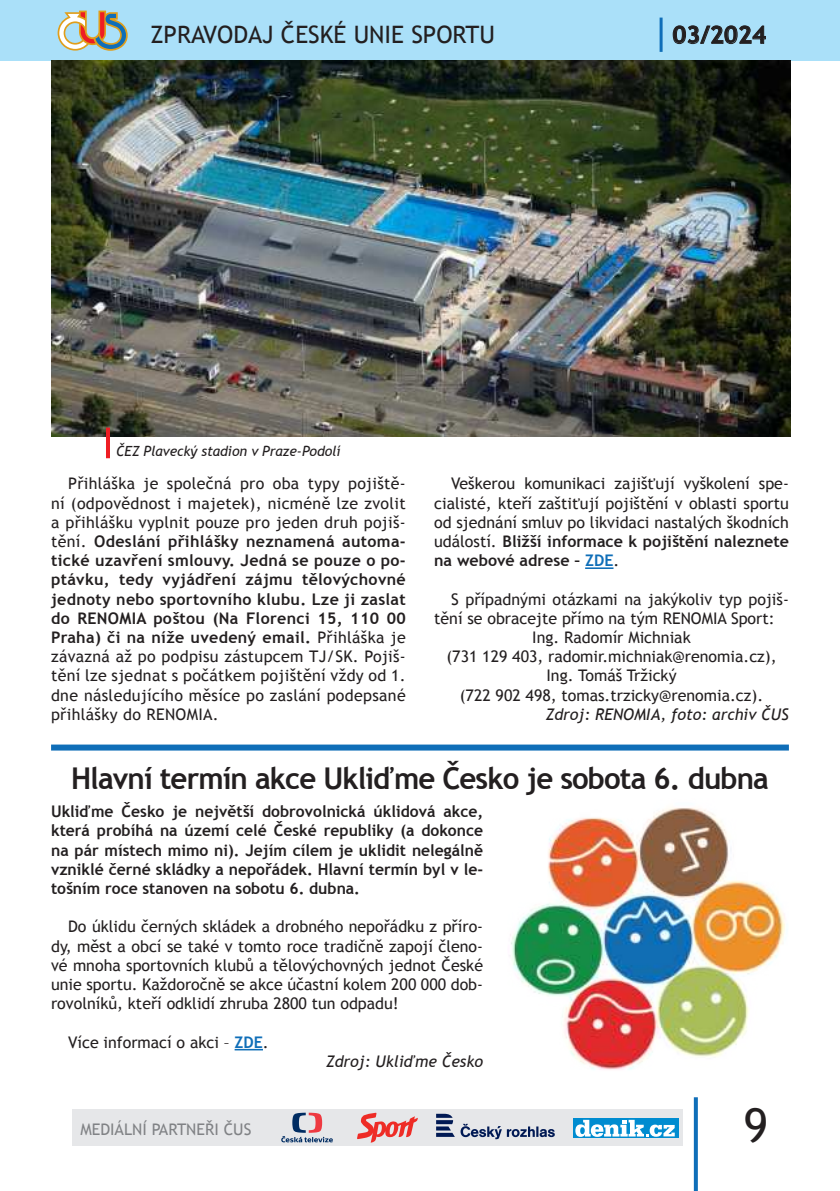
<style>
.page{position:relative;width:840px;height:1191px;background:#fff}
.page>*{position:absolute;margin:0;border:0;box-sizing:border-box;transform-origin:0 0}
.t1{font:46.6px "Trebuchet MS";color:#231f20}
.t2{font:700 30px "Trebuchet MS";letter-spacing:-.03em;color:#231f20}
.t3{font:24px "Trebuchet MS";color:#231f20}
.t4{font:700 24px "Trebuchet MS";color:#231f20}
.t5{font:16px/19.2px "Trebuchet MS";color:#231f20;text-align:justify}
.t6{font:700 16px/19.2px "Trebuchet MS";color:#231f20;text-align:justify}
.t7{font:italic 16px "Trebuchet MS";color:#231f20}
.t8{font:16px "Trebuchet MS";color:#808285}
.t9{font:italic 14px "Trebuchet MS";letter-spacing:-.005em;color:#231f20}
.s1{font-weight:700}
.s2{font-weight:700;color:#0f6eb8}
</style>
<div class="page">
<div style="left:0;top:0;width:839px;height:61px;background:#aae0f9"></div>
<svg style="left:58px;top:11px;width:70px;height:40px"></svg>
<svg style="left:672px;top:25px;width:93px;height:19px"></svg>
<hr style="left:659px;top:18px;width:3px;height:34px;background:#0f6eb8">
<svg style="left:693px;top:1097px;width:4px;height:94px"></svg>
<div style="left:72px;top:1109px;width:609px;height:36px;background:#e6e7e9"></div>
<svg style="left:357px;top:1112px;width:60px;height:30px"></svg>
<svg style="left:281px;top:1112px;width:52px;height:30px"></svg>
<svg style="left:436px;top:1113px;width:18px;height:23px"></svg>
<svg style="left:460px;top:1123px;width:94px;height:16px"></svg>
<svg style="left:573px;top:1118px;width:104px;height:20px"></svg>
<svg style="left:575px;top:1119px;width:99px;height:17px;background:#7ac3e6"></svg>
<hr style="left:584px;top:567px;width:29px;height:2px;background:#0f6eb8">
<hr style="left:234px;top:1048px;width:29px;height:2px;background:#0f6eb8">
<div style="left:51px;top:744px;width:737px;height:6px;background:#0f6eb8"></div>
<img style="left:509px;top:807px;width:276px;height:263px">
<img style="left:51px;top:61px;width:738px;height:376px">
<hr style="left:106px;top:427px;width:4px;height:31px;background:#ee1d23">
<h3 class="t3" style="left:150px;top:21px;width:346px">ZPRAVODAJ ČESKÉ UNIE SPORTU</h3>
<h3 class="t4" style="left:672px;top:21px;width:95px">03/2024</h3>
<p class="t9" style="left:116px;top:442px;width:226px">ČEZ Plavecký stadion v Praze-Podolí</p>
<p class="t5" style="left:51px;top:474px;width:356px;text-indent:17px">Přihláška je společná pro oba typy pojiště&shy;ní (odpovědnost i majetek), nicméně lze zvolit a přihlášku vyplnit pouze pro jeden druh pojiš&shy;tění. <span class="s1">Odeslání přihlášky neznamená automa&shy;tické uzavření smlouvy. Jedná se pouze o po&shy;ptávku, tedy vyjádření zájmu tělovýchovné jednoty nebo sportovního klubu. Lze ji zaslat do RENOMIA poštou (Na Florenci 15, 110 00<br>Praha) či na níže uvedený email.</span> Přihláška je závazná až po podpisu zástupcem TJ/SK. Pojiš&shy;tění lze sjednat s počátkem pojištění vždy od 1. dne následujícího měsíce po zaslání podepsané přihlášky do RENOMIA.</p>
<p class="t5" style="left:434px;top:474px;width:356px;text-indent:17px">Veškerou komunikaci zajišťují vyškolení spe&shy;cialisté, kteří zaštiťují pojištění v oblasti sportu od sjednání smluv po likvidaci nastalých škodních událostí. <span class="s1">Bližší informace k pojištění naleznete na webové adrese –</span> <span class="s2">ZDE</span>.</p>
<p class="t5" style="left:451px;top:589px;width:339px">S případnými otázkami na jakýkoliv typ pojiš-</p>
<p class="t5" style="left:434px;top:609px;width:342px">tění se obracejte přímo na tým RENOMIA Sport:</p>
<p class="t5" style="left:532px;top:628px;width:160px">Ing. Radomír Michniak</p>
<p class="t5" style="left:446px;top:647px;width:331px">(731 129 403, radomir.michniak@renomia.cz),</p>
<p class="t5" style="left:546px;top:666px;width:132px">Ing. Tomáš Tržický</p>
<p class="t5" style="left:459px;top:685px;width:305px">(722 902 498, tomas.trzicky@renomia.cz).</p>
<p class="t7" style="left:545px;top:704px;width:245px">Zdroj: RENOMIA, foto: archiv ČUS</p>
<h2 class="t2" style="left:71px;top:759px;width:699px">Hlavní termín akce Ukliďme Česko je sobota 6. dubna</h2>
<p class="t6" style="left:51px;top:802px;width:433px">Ukliďme Česko je největší dobrovolnická úklidová akce, která probíhá na území celé České republiky (a dokonce na pár místech mimo ni). Jejím cílem je uklidit nelegálně vzniklé černé skládky a nepořádek. Hlavní termín byl v le&shy;tošním roce stanoven na sobotu 6. dubna.</p>
<p class="t5" style="left:51px;top:917px;width:433px;text-indent:17px">Do úklidu černých skládek a drobného nepořádku z příro&shy;dy, měst a obcí se také v tomto roce tradičně zapojí členo&shy;vé mnoha sportovních klubů a tělovýchovných jednot České unie sportu. Každoročně se akce účastní kolem 200 000 dob&shy;rovolníků, kteří odklidí zhruba 2800 tun odpadu!</p>
<p class="t5" style="left:68px;top:1032px;width:202px">Více informací o akci – <span class="s2">ZDE</span>.</p>
<p class="t7" style="left:326px;top:1051px;width:159px">Zdroj: Ukliďme Česko</p>
<p class="t8" style="left:80px;top:1119px;width:172px">MEDIÁLNÍ PARTNEŘI ČUS</p>
<h1 class="t1" style="left:743px;top:1098px;width:26px">9</h1>
</div>
